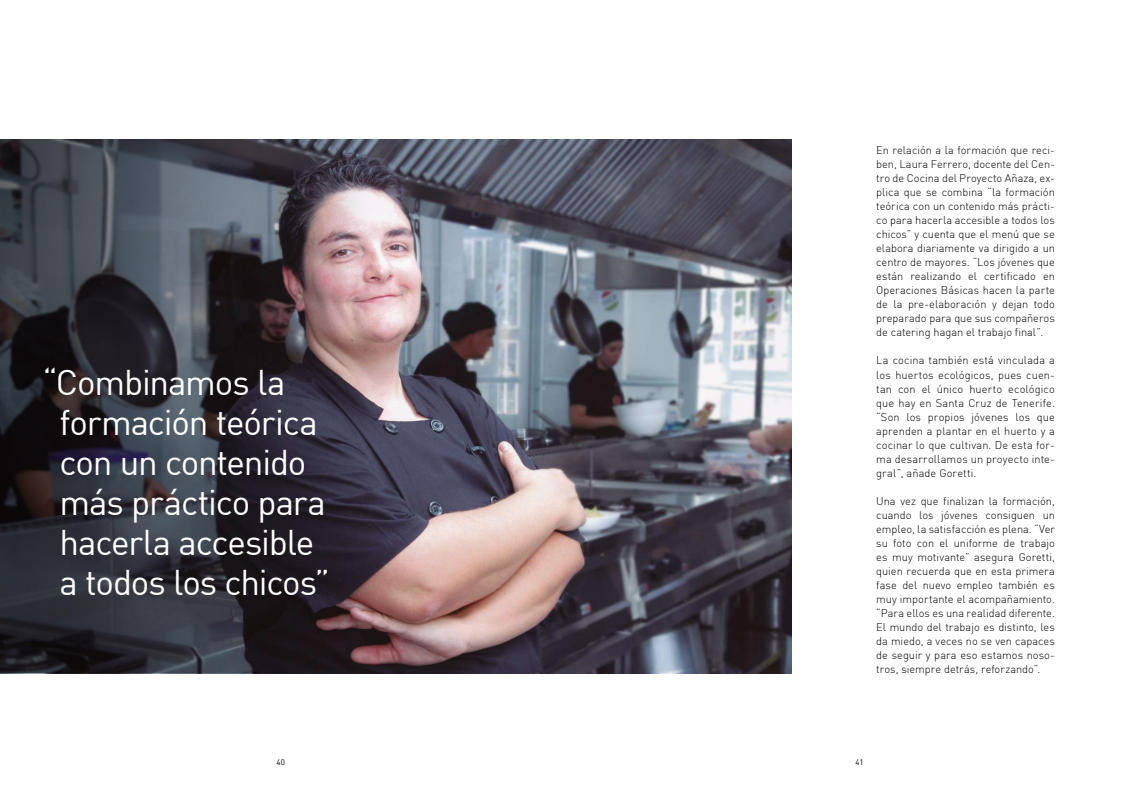
<style>
.page{position:relative;width:1140px;height:789px;background:#fff}
.page>*{position:absolute;margin:0;border:0;box-sizing:border-box;transform-origin:0 0}
.t1{font:35px/40px "DIN";letter-spacing:-.035em;color:#fff}
.t2{font:300 11px/14px "DIN";letter-spacing:.005em;color:#000;text-align:justify}
.t3{font:8px "DIN";color:#000}
</style>
<div class="page">
<img style="left:0;top:139px;width:791px;height:534px">
<svg style="left:0;top:139px;width:369px;height:533px;background:#3a3840"></svg>
<h1 class="t1" style="left:60px;top:361px;width:272px;text-indent:-17px">“Combinamos la formación teórica con un contenido más práctico para hacerla accesible a todos los chicos”</h1>
<p class="t2" style="left:876px;top:143px;width:180px">En relación a la formación que reci&shy;ben, Laura Ferrero, docente del Cen&shy;tro de Cocina del Proyecto Añaza, ex&shy;plica que se combina “la formación teórica con un contenido más prácti&shy;co para hacerla accesible a todos los chicos” y cuenta que el menú que se elabora diariamente va dirigido a un centro de mayores. “Los jóvenes que están realizando el certificado en Operaciones Básicas hacen la parte de la pre-elaboración y dejan todo preparado para que sus compañeros de catering hagan el trabajo final”.</p>
<p class="t2" style="left:876px;top:353px;width:180px">La cocina también está vinculada a los huertos ecológicos, pues cuen&shy;tan con el único huerto ecológico que hay en Santa Cruz de Tenerife. “Son los propios jóvenes los que aprenden a plantar en el huerto y a cocinar lo que cultivan. De esta for&shy;ma desarrollamos un proyecto inte&shy;gral”, añade Goretti.</p>
<p class="t2" style="left:876px;top:493px;width:180px">Una vez que finalizan la formación, cuando los jóvenes consiguen un empleo, la satisfacción es plena. “Ver su foto con el uniforme de trabajo es muy motivante” asegura Goretti, quien recuerda que en esta primera fase del nuevo empleo también es muy importante el acompañamiento. “Para ellos es una realidad diferente.<br>El mundo del trabajo es distinto, les da miedo, a veces no se ven capaces de seguir y para eso estamos noso&shy;tros, siempre detrás, reforzando”.</p>
<p class="t3" style="left:276px;top:756px;width:10px">40</p>
<p class="t3" style="left:855px;top:756px;width:10px">41</p>
</div>
